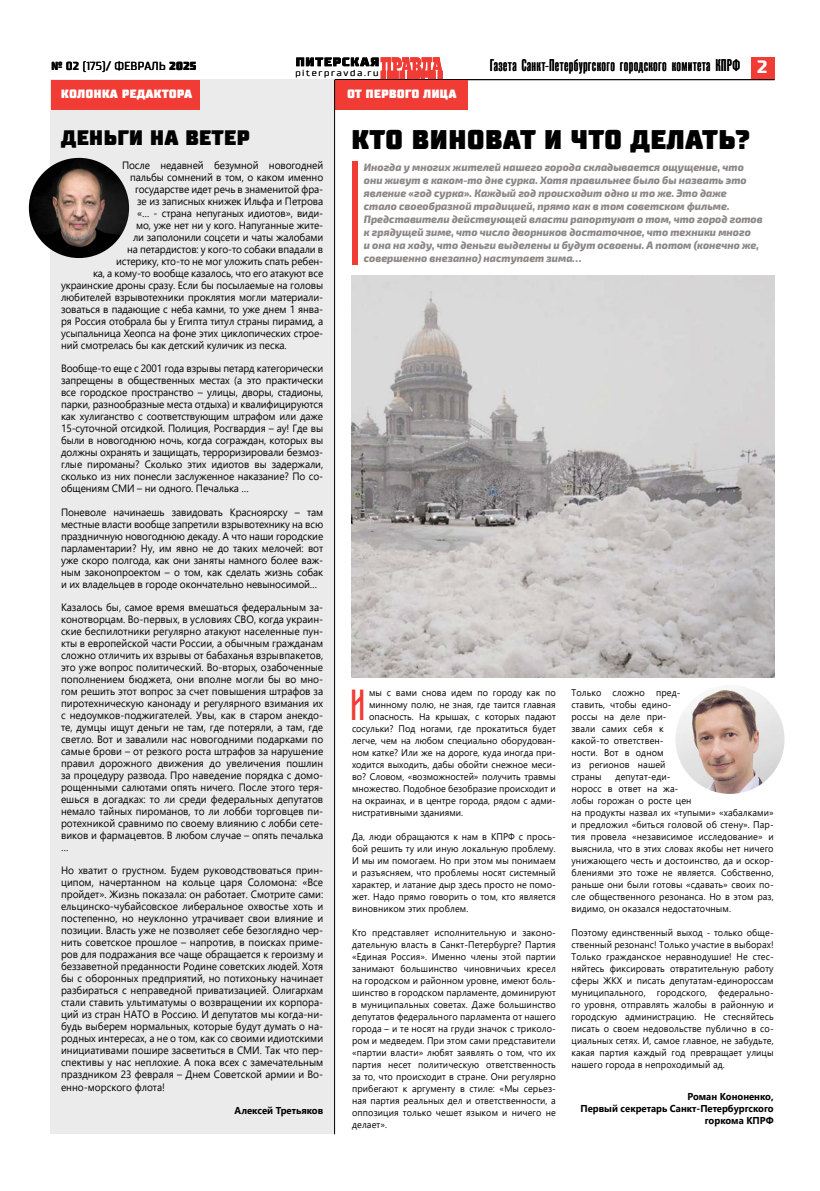
<style>
.page{position:relative;width:820px;height:1191px;background:#fff}
.page>*{position:absolute;margin:0;border:0;box-sizing:border-box;transform-origin:0 0}
.t1{font:700 44.2px "Pobeda";color:#f13c36;scale:.95 1}
.t2{font:900 27px "Supermolot";color:#000;scale:.95 1}
.t3{font:900 21px "Supermolot";color:#000;scale:.95 1}
.t4{font:500 16.9px "Reforma Grotesk";letter-spacing:.035em;color:#000}
.t5{font:900 12px "Supermolot";color:#fff;scale:.95 1}
.t6{font:11.7px "Supermolot";letter-spacing:.01em;color:#000;scale:.9 1}
.t7{font:italic 800 10.8px/13px "Exo 2.0";color:#8c8886;scale:.95 1}
.t8{font:10.6px/12px "Segoe UI";letter-spacing:-.01em;color:#000;text-align:justify;scale:.95 1}
.t9{font:700 10px/12px "Segoe UI";color:#000;text-align:right;scale:.95 1}
.t10{font:9.6px/12px "Segoe UI";letter-spacing:.01em;color:#000;text-align:justify;scale:.95 1}
.t11{font:300 8.8px "Supermolot";letter-spacing:.185em;color:#000;scale:1.04 1}
.s1{font-family:"Supermolot";font-weight:700;font-size:18px;color:#fff}
.s2{font-weight:700}
.s3{font-weight:900}
</style>
<div class="page">
<div style="left:751px;top:57px;width:23px;height:23px;background:#f13c36"></div>
<hr style="left:51px;top:79px;width:723px;height:1px;background:#000">
<img style="left:352px;top:275px;width:422px;height:402px">
<svg style="left:296px;top:57px;width:147px;height:23px"></svg>
<div style="left:335px;top:80px;width:132px;height:30px;background:#f13c36"></div>
<div style="left:50px;top:80px;width:285px;height:1054px;background:#ebebeb"></div>
<div style="left:51px;top:80px;width:148px;height:30px;background:#f13c36"></div>
<hr style="left:334px;top:80px;width:1px;height:1054px;background:#000">
<img style="left:29px;top:158px;width:100px;height:100px;border-radius:50px">
<div style="left:352px;top:161px;width:5px;height:103px;background:#f13c36"></div>
<img style="left:675px;top:685px;width:109px;height:109px;border-radius:54px">
<p class="t11" style="left:295px;top:67px;width:81px">piterpravda.ru</p>
<h3 class="t4" style="left:490px;top:56px;width:278px">Газет а Санкт-Петербургского городского комитет а КПРФ <span class="s1">2</span></h3>
<p class="t5" style="left:347px;top:87px;width:117px">ОТ ПЕРВОГО ЛИЦА</p>
<p class="t6" style="left:51px;top:59px;width:163px"><span class="s2">№ 02</span> (175)/ ФЕВРАЛЬ <span class="s3">2025</span></p>
<p class="t5" style="left:61px;top:87px;width:140px">КОЛОНКА РЕДАКТОРА</p>
<h3 class="t3" style="left:61px;top:125px;width:200px">ДЕНЬГИ НА ВЕТЕР</h3>
<p class="t8" style="left:122px;top:158px;width:213px">После недавней безумной новогодней</p>
<p class="t8" style="left:130px;top:170px;width:205px">пальбы сомнений в том, о каком именно</p>
<p class="t8" style="left:135px;top:182px;width:199px">государстве идет речь в знаменитой фра-</p>
<p class="t8" style="left:137px;top:194px;width:197px">зе из записных книжек Ильфа и Петрова</p>
<p class="t8" style="left:137px;top:206px;width:197px">«… - страна непуганых идиотов», види-</p>
<p class="t8" style="left:136px;top:218px;width:198px">мо, уже нет ни у кого. Напуганные жите-</p>
<p class="t8" style="left:133px;top:230px;width:202px">ли заполонили соцсети и чаты жалобами</p>
<p class="t8" style="left:127px;top:242px;width:208px">на петардистов: у кого-то собаки впадали в</p>
<p class="t8" style="left:116px;top:254px;width:219px">истерику, кто-то не мог уложить спать ребен-</p>
<p class="t8" style="left:93px;top:266px;width:244px">ка, а кому-то вообще казалось, что его атакуют все</p>
<p class="t8" style="left:61px;top:278px;width:277px">украинские дроны сразу. Если бы посылаемые на головы</p>
<p class="t8" style="left:61px;top:290px;width:277px">любителей взрывотехники проклятия могли материали-</p>
<p class="t8" style="left:61px;top:302px;width:277px">зоваться в падающие с неба камни, то уже днем 1 янва-</p>
<p class="t8" style="left:61px;top:314px;width:277px">ря Россия отобрала бы у Египта титул страны пирамид, а</p>
<p class="t8" style="left:61px;top:326px;width:277px">усыпальница Хеопса на фоне этих циклопических строе-</p>
<p class="t8" style="left:61px;top:338px;width:239px">ний смотрелась бы как детский куличик из песка.</p>
<p class="t8" style="left:61px;top:361px;width:277px">Вообще-то еще с 2001 года взрывы петард категорически запрещены в общественных местах (а это практически все городское пространство – улицы, дворы, стадионы, парки, разнообразные места отдыха) и квалифицируются как хулиганство с соответствующим штрафом или даже 15-суточной отсидкой. Полиция, Росгвардия – ау! Где вы были в новогоднюю ночь, когда сограждан, которых вы должны охранять и защищать, терроризировали безмоз&shy;глые пироманы? Сколько этих идиотов вы задержали, сколько из них понесли заслуженное наказание? По со&shy;общениям СМИ – ни одного. Печалька …</p>
<p class="t8" style="left:61px;top:505px;width:277px">Поневоле начинаешь завидовать Красноярску – там местные власти вообще запретили взрывотехнику на всю праздничную новогоднюю декаду. А что наши городские парламентарии? Ну, им явно не до таких мелочей: вот уже скоро полгода, как они заняты намного более важ&shy;ным законопроектом – о том, как сделать жизнь собак и их владельцев в городе окончательно невыносимой…</p>
<p class="t8" style="left:61px;top:600px;width:277px">Казалось бы, самое время вмешаться федеральным за&shy;конотворцам. Во-первых, в условиях СВО, когда украин&shy;ские беспилотники регулярно атакуют населенные пун&shy;кты в европейской части России, а обычным гражданам сложно отличить их взрывы от бабаханья взрывпакетов, это уже вопрос политический. Во-вторых, озабоченные пополнением бюджета, они вполне могли бы во мно&shy;гом решить этот вопрос за счет повышения штрафов за пиротехническую канонаду и регулярного взимания их с недоумков-поджигателей. Увы, как в старом анекдо&shy;те, думцы ищут деньги не там, где потеряли, а там, где светло. Вот и завалили нас новогодними подарками по самые брови – от резкого роста штрафов за нарушение правил дорожного движения до увеличения пошлин за процедуру развода. Про наведение порядка с домо&shy;рощенными салютами опять ничего. После этого теря&shy;ешься в догадках: то ли среди федеральных депутатов немало тайных пироманов, то ли лобби торговцев пи&shy;ротехникой сравнимо по своему влиянию с лобби сете&shy;виков и фармацевтов. В любом случае – опять печалька …</p>
<p class="t8" style="left:61px;top:863px;width:277px">Но хватит о грустном. Будем руководствоваться прин&shy;ципом, начертанном на кольце царя Соломона: «Все пройдет». Жизнь показала: он работает. Смотрите сами: ельцинско-чубайсовское либеральное охвостье хоть и постепенно, но неуклонно утрачивает свои влияние и позиции. Власть уже не позволяет себе безоглядно чер&shy;нить советское прошлое – напротив, в поисках приме&shy;ров для подражания все чаще обращается к героизму и беззаветной преданности Родине советских людей. Хотя бы с оборонных предприятий, но потихоньку начинает разбираться с неправедной приватизацией. Олигархам стали ставить ультиматумы о возвращении их корпора&shy;ций из стран НАТО в Россию. И депутатов мы когда-ни&shy;будь выберем нормальных, которые будут думать о на&shy;родных интересах, а не о том, как со своими идиотскими инициативами пошире засветиться в СМИ. Так что пер&shy;спективы у нас неплохие. А пока всех с замечательным праздником 23 февраля – Днем Советской армии и Во&shy;енно-морского флота!</p>
<p class="t9" style="left:234px;top:1103px;width:95px">Алексей Третьяков</p>
<h2 class="t2" style="left:351px;top:123px;width:421px">КТО ВИНОВАТ И ЧТО ДЕЛАТЬ?</h2>
<p class="t7" style="left:364px;top:161px;width:421px">Иногда у многих жителей нашего города складывается ощущение, что они живут в каком-то дне сурка. Хотя правильнее было бы назвать это явление «год сурка». Каждый год происходит одно и то же. Это даже<br>стало своеобразной традицией, прямо как в том советском фильме.<br>Представители действующей власти рапортуют о том, что город готов к грядущей зиме, что число дворников достаточное, что техники много<br>и она на ходу, что деньги выделены и будут освоены. А потом (конечно же, совершенно внезапно) наступает зима…</p>
<h1 class="t1" style="left:352px;top:681px;width:20px">И</h1>
<p class="t10" style="left:369px;top:686px;width:198px">мы с вами снова идем по городу как по</p>
<p class="t10" style="left:571px;top:686px;width:116px;text-align:left">Только сложно пред&shy;ставить, чтобы едино&shy;россы на деле при&shy;звали самих себя к какой-то ответствен&shy;ности. Вот в одном<br>из регионов нашей страны</p>
<p class="t10" style="left:369px;top:698px;width:198px">минному полю, не зная, где таится главная</p>
<p class="t10" style="left:369px;top:710px;width:198px">опасность. На крышах, с которых падают</p>
<p class="t10" style="left:352px;top:722px;width:216px">сосульки? Под ногами, где прокатиться будет</p>
<p class="t10" style="left:352px;top:734px;width:216px">легче, чем на любом специально оборудован-</p>
<p class="t10" style="left:352px;top:746px;width:216px">ном катке? Или же на дороге, куда иногда при-</p>
<p class="t10" style="left:352px;top:758px;width:216px">ходится выходить, дабы обойти снежное меси-</p>
<p class="t10" style="left:352px;top:770px;width:216px">во? Словом, «возможностей» получить травмы</p>
<p class="t10" style="left:352px;top:782px;width:216px">множество. Подобное безобразие происходит и</p>
<p class="t10" style="left:352px;top:794px;width:216px">на окраинах, и в центре города, рядом с адми-</p>
<p class="t10" style="left:352px;top:806px;width:118px">нистративными зданиями.</p>
<p class="t10" style="left:352px;top:830px;width:216px">Да, люди обращаются к нам в КПРФ с прось&shy;бой решить ту или иную локальную проблему.<br>И мы им помогаем. Но при этом мы понимаем и разъясняем, что проблемы носят системный характер, и латание дыр здесь просто не помо&shy;жет. Надо прямо говорить о том, кто является виновником этих проблем.</p>
<p class="t10" style="left:352px;top:926px;width:216px">Кто представляет исполнительную и законо&shy;дательную власть в Санкт-Петербурге? Партия «Единая Россия». Именно члены этой партии занимают большинство чиновничьих кресел на городском и районном уровне, имеют боль&shy;шинство в городском парламенте, доминируют в муниципальных советах. Даже большинство депутатов федерального парламента от нашего города – и те носят на груди значок с триколо&shy;ром и медведем. При этом сами представители «партии власти» любят заявлять о том, что их партия несет политическую ответственность за то, что происходит в стране. Они регулярно прибегают к аргументу в стиле: «Мы серьез&shy;ная партия реальных дел и ответственности, а оппозиция только чешет языком и ничего не делает».</p>
<p class="t10" style="left:571px;top:770px;width:214px;text-align:left;text-indent:44px">депутат-еди-<br>норосс в ответ на жа-<br>лобы горожан о росте цен<br>на продукты назвал их «тупыми» «хабалками» и предложил «биться головой об стену». Пар&shy;тия провела «независимое исследование» и выяснила, что в этих словах якобы нет ничего унижающего честь и достоинство, да и оскор&shy;блениями это тоже не является. Собственно, раньше они были готовы «сдавать» своих по&shy;сле общественного резонанса. Но в этом раз, видимо, он оказался недостаточным.</p>
<p class="t10" style="left:571px;top:926px;width:214px">Поэтому единственный выход - только обще&shy;ственный резонанс! Только участие в выборах!<br>Только гражданское неравнодушие! Не стес&shy;няйтесь фиксировать отвратительную работу сферы ЖКХ и писать депутатам-единороссам муниципального, городского, федерально&shy;го уровня, отправлять жалобы в районную и городскую администрацию. Не стесняйтесь писать о своем недовольстве публично в со&shy;циальных сетях. И, самое главное, не забудьте, какая партия каждый год превращает улицы нашего города в непроходимый ад.</p>
<p class="t9" style="left:580px;top:1090px;width:205px">Роман Кононенко,<br>Первый секретарь Санкт-Петербургского горкома КПРФ</p>
</div>
